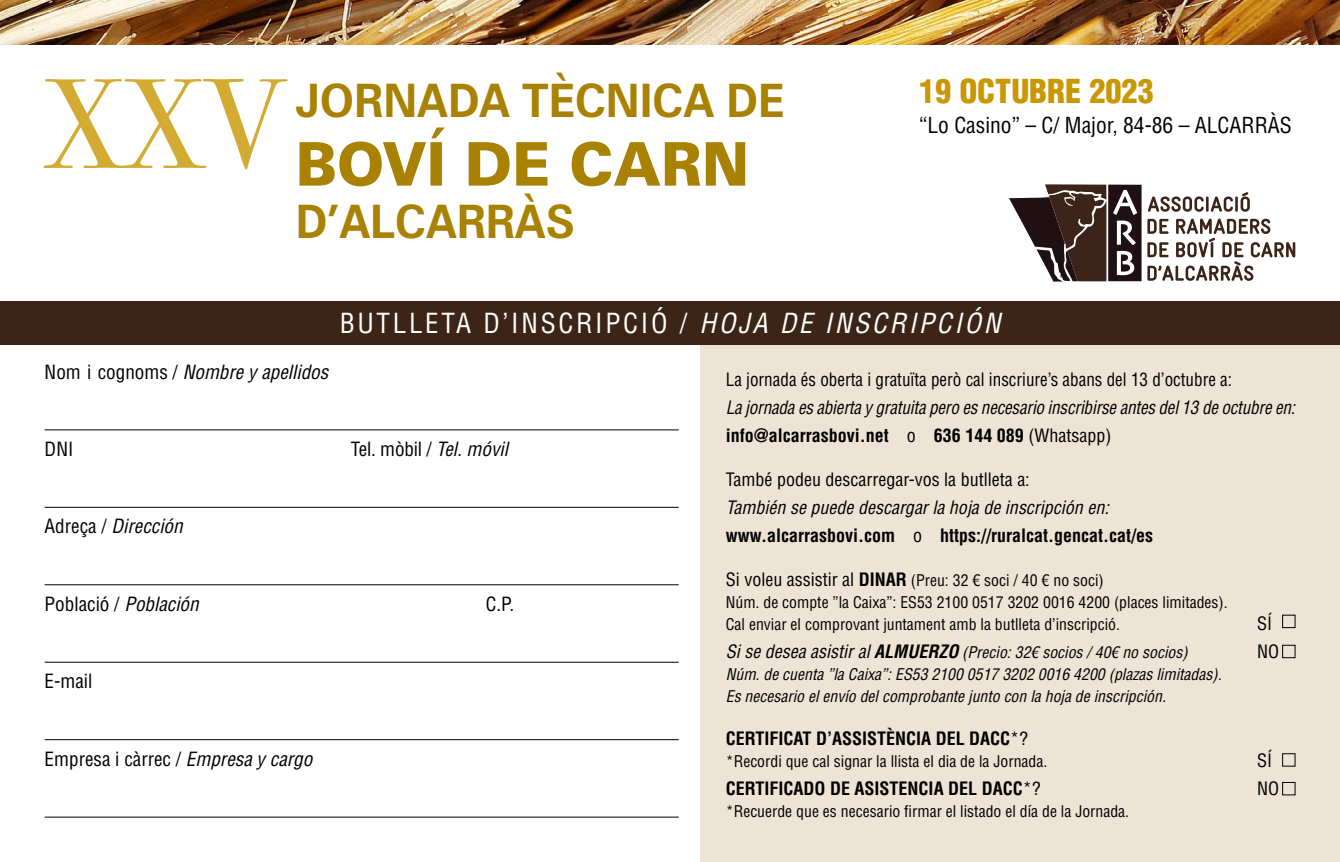
<style>
.page{position:relative;width:1340px;height:862px;background:#fff}
.page>*{position:absolute;margin:0;border:0;box-sizing:border-box;transform-origin:0 0}
.t1{font:127.58px "Bodoni Svty Two SCITCTT";color:#c99700}
.t2{font:900 60.3px "Zurich BT";color:#a98103;scale:.96 1}
.t3{font:700 46.12px "Zurich BT";color:#a98103;scale:.95 1}
.t4{font:900 condensed 32.18px "Helvetica LT Std";color:#c99700}
.Título{font:condensed 27px "Helvetica LT Std";letter-spacing:.1em;color:#fff}
.t5{font:condensed 21.6px "Helvetica LT Std";color:#000}
.Body_Text{font:condensed 19.12px "Helvetica LT Std";color:#000}
.Body_Text-2{font:italic condensed 19.12px "Helvetica LT Std";color:#000}
.Body_Text-3{font:700 condensed 18px "Helvetica LT Std";color:#000}
.Body_Text-4{font:italic condensed 18px "Helvetica LT Std";letter-spacing:-.01em;color:#000;scale:.95 1}
.Body_Text-5{font:condensed 18px "Helvetica LT Std";color:#000;scale:.95 1}
.Body_Text-6{font:condensed 18px "Helvetica LT Std";color:#000}
.Body_Text-7{font:italic condensed 18px "Helvetica LT Std";letter-spacing:-.01em;color:#000}
.Body_Text-8{font:condensed 15.75px "Helvetica LT Std";color:#000}
.Body_Text-9{font:italic condensed 15.75px "Helvetica LT Std";color:#000}
.s1{font-style:italic}
.s2{font-style:normal}
.s3{font-weight:400}
.s4{font-size:18px}
.s5{font-weight:700;font-size:18px}
</style>
<div class="page">
<div style="left:700px;top:325px;width:639px;height:536px;background:#eee4d6"></div>
<div style="left:0;top:301px;width:1339px;height:43px;background:#3c2417"></div>
<div style="left:1108px;top:184px;width:33px;height:97px;background:#1f1013"></div>
<svg style="left:1113px;top:190px;width:24px;height:55px"></svg>
<svg style="left:1116px;top:251px;width:18px;height:24px"></svg>
<svg style="left:1009px;top:184px;width:97px;height:97px"></svg>
<svg style="left:1147px;top:196px;width:56px;height:16px"></svg>
<hr style="left:1205px;top:196px;width:3px;height:16px;background:#3c2418">
<svg style="left:1210px;top:192px;width:39px;height:20px"></svg>
<svg style="left:1147px;top:218px;width:148px;height:63px"></svg>
<hr style="left:45px;top:429px;width:633px;height:1px;background:#000">
<hr style="left:45px;top:506px;width:633px;height:1px;background:#000">
<hr style="left:45px;top:584px;width:633px;height:1px;background:#000">
<hr style="left:45px;top:661px;width:633px;height:1px;background:#000">
<hr style="left:45px;top:738px;width:633px;height:1px;background:#000">
<hr style="left:45px;top:816px;width:633px;height:1px;background:#000">
<div style="left:1282px;top:614px;width:13px;height:13px;border:1px solid #000"></div>
<div style="left:1282px;top:644px;width:13px;height:13px;border:1px solid #000"></div>
<div style="left:1282px;top:753px;width:13px;height:13px;border:1px solid #000"></div>
<div style="left:1282px;top:781px;width:13px;height:13px;border:1px solid #000"></div>
<img style="left:0;top:0;width:1339px;height:45px">
<h1 class="t1" style="left:45px;top:48px;width:242px">XXV</h1>
<p class="t3" style="left:296px;top:72px;width:516px">JORNADA TÈCNICA DE</p>
<p class="t2" style="left:296px;top:127px;width:473px">BOVÍ DE CARN</p>
<p class="t3" style="left:296px;top:194px;width:295px">D’ALCARRÀS</p>
<p class="t4" style="left:919px;top:70px;width:236px">19 OCTUBRE 2023</p>
<p class="t5" style="left:919px;top:111px;width:374px">“Lo Casino” – C/ Major, 84-86 – ALCARRÀS</p>
<p class="Título" style="left:340px;top:306px;width:662px">BUTLLETA D’INSCRIPCIÓ / <span class="s1">HOJA DE INSCRIPCIÓN</span></p>
<p class="Body_Text-2" style="left:45px;top:359px;width:285px"><span class="s2">Nom i cognoms /</span> Nombre y apellidos</p>
<p class="Body_Text" style="left:45px;top:437px;width:30px">DNI</p>
<p class="Body_Text" style="left:351px;top:437px;width:159px">Tel. mòbil / <span class="s1">Tel. móvil</span></p>
<p class="Body_Text-2" style="left:45px;top:514px;width:140px"><span class="s2">Adreça /</span> Dirección</p>
<p class="Body_Text" style="left:45px;top:591px;width:156px">Població / <span class="s1">Población</span></p>
<p class="Body_Text" style="left:486px;top:591px;width:30px">C.P.</p>
<p class="Body_Text" style="left:45px;top:669px;width:49px">E-mail</p>
<p class="Body_Text" style="left:45px;top:746px;width:269px">Empresa i càrrec / <span class="s1">Empresa y cargo</span></p>
<p class="Body_Text-5" style="left:725px;top:367px;width:534px">La jornada és oberta i gratuïta però cal inscriure’s abans del 13 d’octubre a:</p>
<p class="Body_Text-4" style="left:725px;top:396px;width:601px">La jornada es abierta y gratuita pero es necesario inscribirse antes del 13 de octubre en:</p>
<p class="Body_Text-3" style="left:725px;top:424px;width:387px">info@alcarrasbovi.net <span class="s3">o</span> 636 144 089 <span class="s3">(Whatsapp)</span></p>
<p class="Body_Text-6" style="left:725px;top:467px;width:305px">També podeu descarregar-vos la butlleta a:</p>
<p class="Body_Text-7" style="left:725px;top:496px;width:384px">También se puede descargar la hoja de inscripción en:</p>
<p class="Body_Text-3" style="left:725px;top:524px;width:429px">www.alcarrasbovi.com <span class="s3">o</span> https://ruralcat.gencat.cat/es</p>
<p class="Body_Text-8" style="left:725px;top:570px;width:379px"><span class="s4">Si voleu assistir al</span> <span class="s5">DINAR</span> (Preu: 32 € soci / 40 € no soci)</p>
<p class="Body_Text-8" style="left:725px;top:592px;width:503px">Núm. de compte ”la Caixa”: ES53 2100 0517 3202 0016 4200 (places limitades).</p>
<p class="Body_Text-8" style="left:725px;top:613px;width:396px">Cal enviar el comprovant juntament amb la butlleta d’inscripció.</p>
<p class="Body_Text-6" style="left:1256px;top:611px;width:17px">SÍ</p>
<p class="Body_Text-9" style="left:725px;top:642px;width:463px"><span class="s4">Si se desea asistir al</span> <span class="s5">ALMUERZO</span> (Precio: 32€ socios / 40€ no socios)</p>
<p class="Body_Text-6" style="left:1256px;top:639px;width:23px">NO</p>
<p class="Body_Text-9" style="left:725px;top:663px;width:497px">Núm. de cuenta ”la Caixa”: ES53 2100 0517 3202 0016 4200 (plazas limitadas).</p>
<p class="Body_Text-9" style="left:725px;top:685px;width:441px">Es necesario el envío del comprobante junto con la hoja de inscripción.</p>
<p class="Body_Text-3" style="left:725px;top:727px;width:304px">CERTIFICAT D’ASSISTÈNCIA DEL DACC<span class="s3">*?</span></p>
<p class="Body_Text-8" style="left:725px;top:751px;width:323px">*Recordi que cal signar la llista el dia de la Jornada.</p>
<p class="Body_Text-6" style="left:1256px;top:749px;width:17px">SÍ</p>
<p class="Body_Text-3" style="left:725px;top:777px;width:316px">CERTIFICADO DE ASISTENCIA DEL DACC<span class="s3">*?</span></p>
<p class="Body_Text-6" style="left:1256px;top:777px;width:23px">NO</p>
<p class="Body_Text-8" style="left:725px;top:801px;width:405px">*Recuerde que es necesario firmar el listado el día de la Jornada.</p>
</div>
